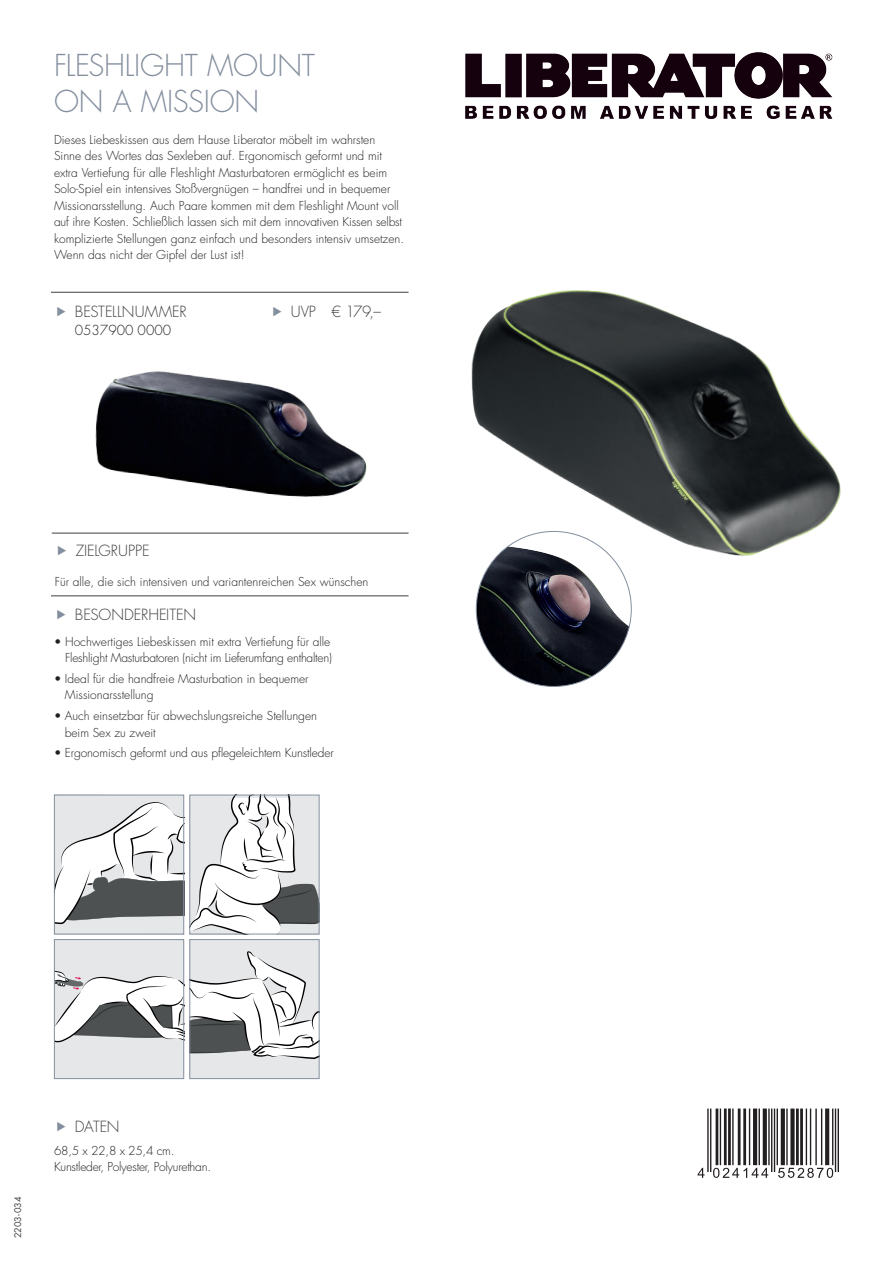
<style>
.page{position:relative;width:893px;height:1263px;background:#fff}
.page>*{position:absolute;margin:0;border:0;box-sizing:border-box;transform-origin:0 0}
.t1{font:300 29.4px/36px "Futura LT";letter-spacing:-.01em;color:#848f9e}
.t2{font:300 15px "Futura LT";letter-spacing:-.005em;color:#3e3e3f}
.t3{font:300 13.5px "Futura LT";color:#231f20}
.t4{font:300 12px/16.5px "Futura LT";color:#231f20}
.t5{font:300 12px/16.5px "Futura LT";letter-spacing:-.02em;color:#231f20;text-align:right}
.t6{font:9px "Futura LT";letter-spacing:.005em;color:#3e3e3f}
</style>
<div class="page">
<hr style="left:51px;top:292px;width:358px;height:1px;background:#3e3e3f">
<hr style="left:51px;top:595px;width:358px;height:1px;background:#3e3e3f">
<hr style="left:52px;top:533px;width:357px;height:1px;background:#3e3e3f">
<hr style="left:838px;top:1108px;width:1px;height:64px;background:#231f20">
<hr style="left:835px;top:1108px;width:1px;height:64px;background:#231f20">
<hr style="left:832px;top:1108px;width:1px;height:57px;background:#231f20">
<svg style="left:825px;top:1108px;width:4px;height:57px"></svg>
<hr style="left:821px;top:1108px;width:1px;height:57px;background:#231f20">
<hr style="left:815px;top:1108px;width:2px;height:57px;background:#231f20">
<hr style="left:810px;top:1108px;width:1px;height:57px;background:#231f20">
<hr style="left:806px;top:1108px;width:1px;height:57px;background:#231f20">
<hr style="left:800px;top:1108px;width:3px;height:57px;background:#231f20">
<hr style="left:796px;top:1108px;width:3px;height:57px;background:#231f20">
<div style="left:790px;top:1108px;width:5px;height:57px;background:#231f20"></div>
<hr style="left:786px;top:1108px;width:2px;height:57px;background:#231f20">
<svg style="left:781px;top:1108px;width:4px;height:57px"></svg>
<hr style="left:777px;top:1108px;width:1px;height:57px;background:#231f20">
<hr style="left:774px;top:1108px;width:1px;height:64px;background:#231f20">
<hr style="left:771px;top:1108px;width:1px;height:64px;background:#231f20">
<hr style="left:768px;top:1108px;width:2px;height:57px;background:#231f20">
<svg style="left:763px;top:1108px;width:4px;height:57px"></svg>
<hr style="left:759px;top:1108px;width:1px;height:57px;background:#231f20">
<hr style="left:753px;top:1108px;width:4px;height:57px;background:#231f20">
<hr style="left:749px;top:1108px;width:1px;height:57px;background:#231f20">
<hr style="left:743px;top:1108px;width:3px;height:57px;background:#231f20">
<hr style="left:738px;top:1108px;width:2px;height:57px;background:#231f20">
<hr style="left:732px;top:1108px;width:2px;height:57px;background:#231f20">
<hr style="left:728px;top:1108px;width:3px;height:57px;background:#231f20">
<hr style="left:724px;top:1108px;width:3px;height:57px;background:#231f20">
<hr style="left:720px;top:1108px;width:1px;height:57px;background:#231f20">
<hr style="left:716px;top:1108px;width:2px;height:57px;background:#231f20">
<hr style="left:710px;top:1108px;width:1px;height:64px;background:#231f20">
<hr style="left:707px;top:1108px;width:2px;height:64px;background:#231f20">
<svg style="left:698px;top:1168px;width:135px;height:10px"></svg>
<img style="left:471px;top:290px;width:370px;height:321px">
<img style="left:95px;top:371px;width:272px;height:126px">
<div style="left:190px;top:939px;width:129px;height:139px;background:#e6e7e9"></div>
<hr style="left:284px;top:1079px;width:36px;height:1px;background:#8f9192">
<div style="left:189px;top:939px;width:131px;height:140px;border:1px solid #848f9e"></div>
<svg style="left:54px;top:795px;width:264px;height:139px"></svg>
<hr style="left:266px;top:934px;width:54px;height:1px;background:#8f9192">
<div style="left:189px;top:795px;width:131px;height:139px;border:1px solid #848f9e"></div>
<div style="left:54px;top:939px;width:130px;height:139px;background:#e6e7e9"></div>
<svg style="left:56px;top:951px;width:264px;height:113px"></svg>
<div style="left:54px;top:939px;width:130px;height:140px;border:1px solid #848f9e"></div>
<img style="left:476px;top:531px;width:155px;height:155px;border-radius:78px">
<img style="left:465px;top:52px;width:368px;height:67px">
<h1 class="t1" style="left:54px;top:49px;width:263px">FLESHLIGHT MOUNT<br>ON A MISSION</h1>
<p class="t4" style="left:54px;top:132px;width:352px">Dieses Liebeskissen aus dem Hause Liberator möbelt im wahrsten Sinne des Wortes das Sexleben auf. Ergonomisch geformt und mit extra Vertiefung für alle Fleshlight Masturbatoren ermöglicht es beim Solo-Spiel ein intensives Stoßvergnügen – handfrei und in bequemer Missionarsstellung. Auch Paare kommen mit dem Fleshlight Mount voll auf ihre Kosten. Schließlich lassen sich mit dem innovativen Kissen selbst komplizierte Stellungen ganz einfach und besonders intensiv umsetzen.<br>Wenn das nicht der Gipfel der Lust ist!</p>
<p class="t2" style="left:75px;top:302px;width:113px">BESTELLNUMMER</p>
<p class="t3" style="left:75px;top:322px;width:98px">0537900 0000</p>
<p class="t2" style="left:291px;top:302px;width:92px">UVP € 179,–</p>
<p class="t2" style="left:76px;top:542px;width:75px">ZIELGRUPPE</p>
<p class="t4" style="left:55px;top:573px;width:315px">Für alle, die sich intensiven und variantenreichen Sex wünschen</p>
<p class="t2" style="left:75px;top:605px;width:123px">BESONDERHEITEN</p>
<p class="t5" style="left:54px;top:633px;width:279px">• Hochwertiges Liebeskissen mit extra Vertiefung für alle<br>Fleshlight Masturbatoren (nicht im Lieferumfang enthalten)</p>
<p class="t4" style="left:65px;top:671px;width:245px;text-indent:-11px">• Ideal für die handfreie Masturbation in bequemer<br>Missionarsstellung</p>
<p class="t4" style="left:65px;top:708px;width:254px;text-indent:-11px">• Auch einsetzbar für abwechslungsreiche Stellungen beim Sex zu zweit</p>
<p class="t4" style="left:54px;top:745px;width:281px">• Ergonomisch geformt und aus pflegeleichtem Kunstleder</p>
<p class="t6" style="left:12px;top:1238px;width:43px;rotate:-90deg">2203-034</p>
<p class="t2" style="left:75px;top:1117px;width:46px">DATEN</p>
<p class="t5" style="left:54px;top:1142px;width:159px;text-align:left">68,5 x 22,8 x 25,4 cm.<br>Kunstleder, Polyester, Polyurethan.</p>
</div>
